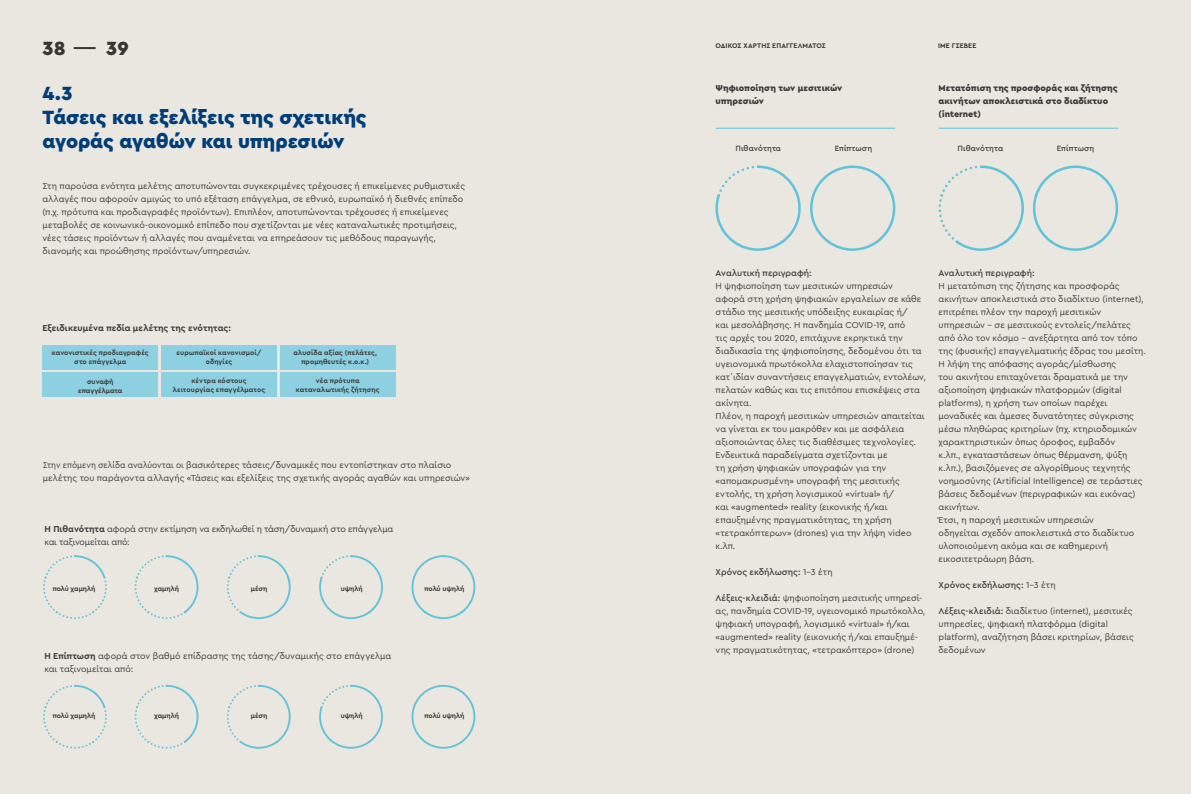
<style>
.page{position:relative;width:1191px;height:794px;background:#eae6e0}
.page>*{position:absolute;margin:0;border:0;box-sizing:border-box;transform-origin:0 0}
.t1{font:900 20px/24px "Cera Pro";letter-spacing:-.005em;color:#003e78}
.t2{font:900 20px "Cera Pro";color:#3c3c3b}
.t3{font:9px/13px "Cera Pro";color:#3c3c3b}
.t4{font:9px/13px "Cera Pro";color:#3c3c3b;scale:.93 1}
.t5{font:900 9px/13px "Cera Pro";letter-spacing:.005em;color:#3c3c3b}
.t6{font:9px/13px "Cera Pro";letter-spacing:-.02em;color:#3c3c3b}
.t7{font:500 9px "Cera Pro";color:#3c3c3b}
.t8{font:700 9px "Cera Pro";letter-spacing:.005em;color:#3c3c3b}
.t9{font:500 8px "Cera Pro";letter-spacing:.005em;color:#3c3c3b}
.t10{font:700 7px/9px "Cera Pro";letter-spacing:.01em;color:#3c3c3b;text-align:center}
.t11{font:700 7px "Cera Pro";letter-spacing:-.01em;color:#3c3c3b}
.s1{font-weight:700}
.s2{font-weight:400}
.s3{font-weight:500}
</style>
<div class="page">
<div style="left:43px;top:345px;width:115px;height:24px;background:#8cd0e1"></div>
<div style="left:43px;top:373px;width:115px;height:24px;background:#8cd0e1"></div>
<div style="left:161px;top:373px;width:116px;height:24px;background:#8cd0e1"></div>
<div style="left:280px;top:373px;width:115px;height:24px;background:#8cd0e1"></div>
<div style="left:280px;top:345px;width:115px;height:24px;background:#8cd0e1"></div>
<div style="left:161px;top:345px;width:116px;height:24px;background:#8cd0e1"></div>
<svg style="left:43px;top:555px;width:64px;height:64px"></svg>
<svg style="left:135px;top:555px;width:64px;height:64px"></svg>
<svg style="left:227px;top:555px;width:64px;height:64px"></svg>
<svg style="left:319px;top:555px;width:64px;height:64px"></svg>
<svg style="left:411px;top:555px;width:65px;height:64px"></svg>
<svg style="left:810px;top:165px;width:86px;height:86px"></svg>
<svg style="left:43px;top:685px;width:64px;height:63px"></svg>
<svg style="left:135px;top:685px;width:64px;height:63px"></svg>
<svg style="left:227px;top:685px;width:64px;height:63px"></svg>
<svg style="left:319px;top:685px;width:64px;height:63px"></svg>
<svg style="left:411px;top:685px;width:65px;height:63px"></svg>
<hr style="left:715px;top:128px;width:180px;height:1px;background:#61c3d9">
<hr style="left:938px;top:128px;width:180px;height:1px;background:#61c3d9">
<svg style="left:715px;top:165px;width:86px;height:86px"></svg>
<svg style="left:938px;top:165px;width:86px;height:86px"></svg>
<svg style="left:1032px;top:166px;width:87px;height:85px"></svg>
<h1 class="t2" style="left:43px;top:35px;width:25px">38</h1>
<h1 class="t2" style="left:106px;top:35px;width:24px">39</h1>
<h1 class="t1" style="left:43px;top:80px;width:325px">4.3<br>Τάσεις και εξελίξεις της σχετικής αγοράς αγαθών και υπηρεσιών</h1>
<p class="t3" style="left:43px;top:179px;width:424px">Στη παρούσα ενότητα μελέτης αποτυπώνονται συγκεκριμένες τρέχουσες ή επικείμενες ρυθμιστικές αλλαγές που αφορούν αμιγώς το υπό εξέταση επάγγελμα, σε εθνικό, ευρωπαϊκό ή διεθνές επίπεδο (π.χ. πρότυπα και προδιαγραφές προϊόντων). Επιπλέον, αποτυπώνονται τρέχουσες ή επικείμενες μεταβολές σε κοινωνικό-οικονομικό επίπεδο που σχετίζονται με νέες καταναλωτικές προτιμήσεις, νέες τάσεις προϊόντων ή αλλαγές που αναμένεται να επηρεάσουν τις μεθόδους παραγωγής, διανομής και προώθησης προϊόντων/υπηρεσιών.</p>
<p class="t8" style="left:43px;top:322px;width:190px">Εξειδικευμένα πεδία μελέτης της ενότητας:</p>
<p class="t10" style="left:52px;top:348px;width:98px">κανονιστικές προδιαγραφές στο επάγγελμα</p>
<p class="t10" style="left:177px;top:348px;width:86px">ευρωπαϊκοί κανονισμοί/ οδηγίες</p>
<p class="t10" style="left:293px;top:348px;width:85px">αλυσίδα αξίας (πελάτες, προμηθευτές κ.ο.κ.)</p>
<p class="t10" style="left:78px;top:376px;width:46px">συναφή επαγγέλματα</p>
<p class="t10" style="left:173px;top:376px;width:94px">κέντρα κόστους λειτουργίας επαγγέλματος</p>
<p class="t10" style="left:296px;top:376px;width:85px">νέα πρότυπα καταναλωτικής ζήτησης</p>
<p class="t4" style="left:43px;top:458px;width:461px">Στην επόμενη σελίδα αναλύονται οι βασικότερες τάσεις/δυναμικές που εντοπίστηκαν στο πλαίσιο μελέτης του παράγοντα αλλαγής «Τάσεις και εξελίξεις της σχετικής αγοράς αγαθών και υπηρεσιών»</p>
<p class="t6" style="left:44px;top:522px;width:350px"><span class="s1">Η Πιθανότητα</span> αφορά στην εκτίμηση να εκδηλωθεί η τάση/δυναμική στο επάγγελμα και ταξινομείται από:</p>
<p class="t11" style="left:53px;top:584px;width:44px">πολύ χαμηλή</p>
<p class="t10" style="left:154px;top:584px;width:26px">χαμηλή</p>
<p class="t10" style="left:251px;top:584px;width:18px">μέση</p>
<p class="t10" style="left:341px;top:584px;width:24px">υψηλή</p>
<p class="t10" style="left:424px;top:584px;width:41px">πολύ υψηλή</p>
<p class="t3" style="left:44px;top:649px;width:348px"><span class="s1">Η Επίπτωση</span> αφορά στον βαθμό επίδρασης της τάσης/δυναμικής στο επάγγελμα και ταξινομείται από:</p>
<p class="t11" style="left:53px;top:711px;width:44px">πολύ χαμηλή</p>
<p class="t10" style="left:154px;top:711px;width:26px">χαμηλή</p>
<p class="t10" style="left:251px;top:711px;width:18px">μέση</p>
<p class="t10" style="left:341px;top:711px;width:24px">υψηλή</p>
<p class="t10" style="left:424px;top:711px;width:41px">πολύ υψηλή</p>
<p class="t10" style="left:715px;top:41px;width:112px">ΟΔΙΚΟΣ ΧΑΡΤΗΣ ΕΠΑΓΓΕΛΜΑΤΟΣ</p>
<p class="t10" style="left:938px;top:41px;width:40px">ΙΜΕ ΓΣΕΒΕΕ</p>
<p class="t5" style="left:715px;top:81px;width:128px">Ψηφιοποίηση των μεσιτικών υπηρεσιών</p>
<p class="t5" style="left:938px;top:81px;width:180px">Μετατόπιση της προσφοράς και ζήτησης ακινήτων αποκλειστικά στο διαδίκτυο (internet)</p>
<p class="t9" style="left:735px;top:143px;width:47px">Πιθανότητα</p>
<p class="t9" style="left:834px;top:143px;width:39px">Επίπτωση</p>
<p class="t9" style="left:957px;top:143px;width:47px">Πιθανότητα</p>
<p class="t9" style="left:1056px;top:143px;width:39px">Επίπτωση</p>
<p class="t7" style="left:715px;top:267px;width:97px">Αναλυτική περιγραφή:</p>
<p class="t3" style="left:715px;top:279px;width:212px">Η ψηφιοποίηση των μεσιτικών υπηρεσιών<br>αφορά στη χρήση ψηφιακών εργαλείων σε κάθε στάδιο της μεσιτικής υπόδειξης ευκαιρίας ή/<br>και μεσολάβησης. Η πανδημία COVID-19, από<br>τις αρχές του 2020, επιτάχυνε εκρηκτικά την διαδικασία της ψηφιοποίησης, δεδομένου ότι τα υγειονομικά πρωτόκολλα ελαχιστοποίησαν τις κατ΄ιδίαν συναντήσεις επαγγελματιών, εντολέων, πελατών καθώς και τις επιτόπου επισκέψεις στα ακίνητα.<br>Πλέον, η παροχή μεσιτικών υπηρεσιών απαιτείται να γίνεται εκ του μακρόθεν και με ασφάλεια αξιοποιώντας όλες τις διαθέσιμες τεχνολογίες.<br>Ενδεικτικά παραδείγματα σχετίζονται με<br>τη χρήση ψηφιακών υπογραφών για την «απομακρυσμένη» υπογραφή της μεσιτικής εντολής, τη χρήση λογισμικού «virtual» ή/<br>και «augmented» reality (εικονικής ή/και επαυξημένης πραγματικότητας, τη χρήση «τετρακόπτερων» (drones) για την λήψη video κ.λπ.</p>
<p class="t7" style="left:715px;top:565px;width:119px">Χρόνος εκδήλωσης: <span class="s2">1-3 έτη</span></p>
<p class="t3" style="left:715px;top:591px;width:211px"><span class="s3">Λέξεις-κλειδιά:</span> ψηφιοποίηση μεσιτικής υπηρεσί&shy;ας, πανδημία COVID-19, υγειονομικό πρωτόκολλο, ψηφιακή υπογραφή, λογισμικό «virtual» ή/και «augmented» reality (εικονικής ή/και επαυξημέ&shy;νης πραγματικότητας, «τετρακόπτερο» (drone)</p>
<p class="t7" style="left:938px;top:266px;width:97px">Αναλυτική περιγραφή:</p>
<p class="t3" style="left:938px;top:279px;width:209px">Η μετατόπιση της ζήτησης και προσφοράς ακινήτων αποκλειστικά στο διαδίκτυο (internet), επιτρέπει πλέον την παροχή μεσιτικών υπηρεσιών - σε μεσιτικούς εντολείς/πελάτες από όλο τον κόσμο - ανεξάρτητα από τον τόπο της (φυσικής) επαγγελματικής έδρας του μεσίτη.<br>Η λήψη της απόφασης αγοράς/μίσθωσης<br>του ακινήτου επιταχύνεται δραματικά με την αξιοποίηση ψηφιακών πλατφορμών (digital platforms), η χρήση των οποίων παρέχει μοναδικές και άμεσες δυνατότητες σύγκρισης μέσω πληθώρας κριτηρίων (πχ. κτηριοδομικών χαρακτηριστικών όπως όροφος, εμβαδόν<br>κ.λπ., εγκαταστάσεων όπως θέρμανση, ψύξη κ.λπ.), βασιζόμενες σε αλγορίθμους τεχνητής νοημοσύνης (Artificial Intelligence) σε τεράστιες βάσεις δεδομένων (περιγραφικών και εικόνας) ακινήτων.<br>Έτσι, η παροχή μεσιτικών υπηρεσιών<br>οδηγείται σχεδόν αποκλειστικά στο διαδίκτυο υλοποιούμενη ακόμα και σε καθημερινή εικοσιτετράωρη βάση.</p>
<p class="t7" style="left:938px;top:578px;width:119px">Χρόνος εκδήλωσης: <span class="s2">1-3 έτη</span></p>
<p class="t3" style="left:938px;top:603px;width:197px"><span class="s3">Λέξεις-κλειδιά:</span> διαδίκτυο (internet), μεσιτικές υπηρεσίες, ψηφιακή πλατφόρμα (digital platform), αναζήτηση βάσει κριτηρίων, βάσεις δεδομένων</p>
</div>
